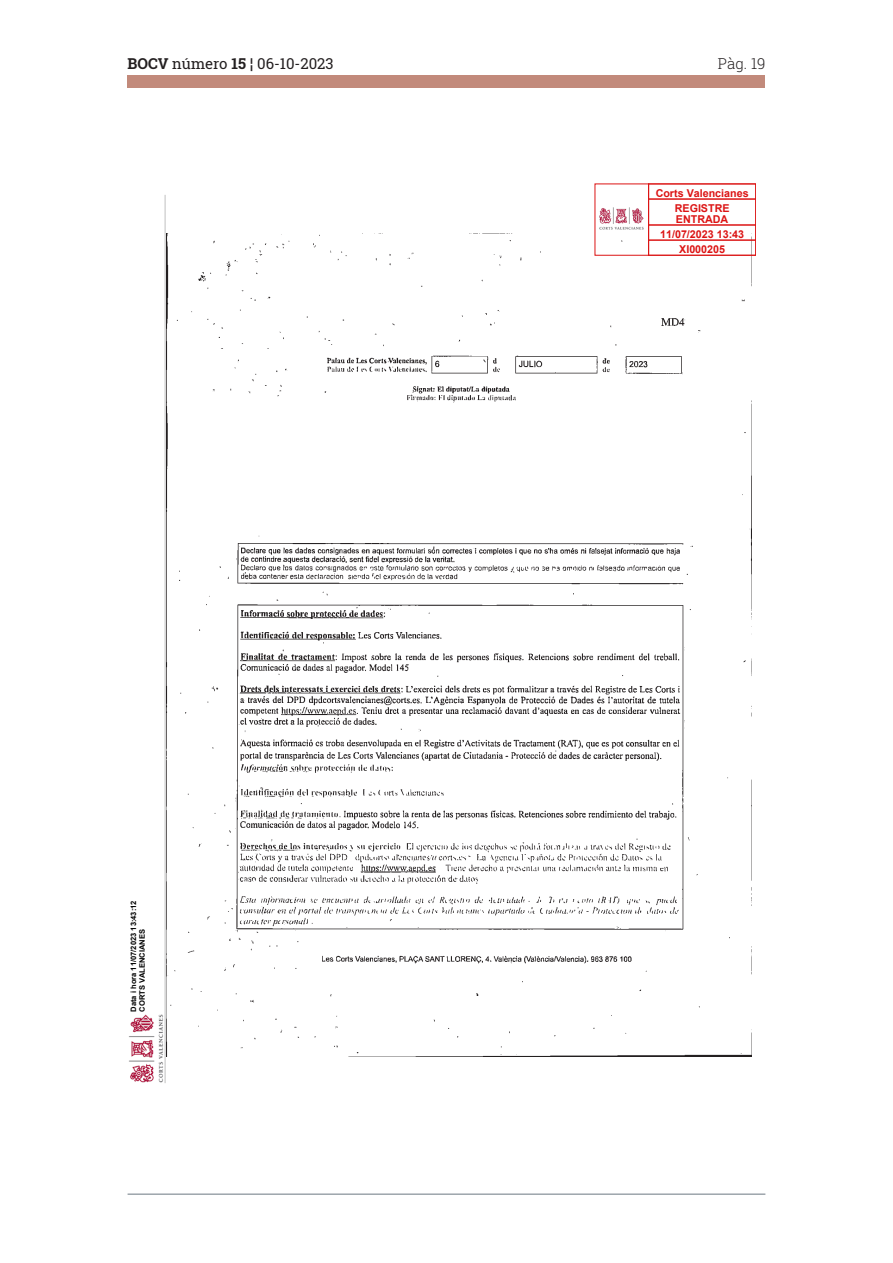
<style>
.page{position:relative;width:893px;height:1263px;background:#fff}
.page>*{position:absolute;margin:0;border:0;box-sizing:border-box;transform-origin:0 0}
.t1{font:15px "Roboto Slab";color:#231f20}
.t2{font:300 15px "Roboto Slab";color:#231f20}
.t3{font:700 10.8px/15.1px "Arial";color:#dc1414;text-align:center}
.t4{font:700 7.5px/8.6px "Arial";color:#000}
.s1{font-weight:700}
</style>
<div class="page">
<hr style="left:128px;top:1193px;width:637px;height:2px;background:#9da5ab">
<div style="left:128px;top:75px;width:637px;height:13px;background:#c28a7b"></div>
<img style="left:129px;top:1012px;width:39px;height:71px">
<hr style="left:165px;top:195px;width:1px;height:888px;background:#c0c0c0">
<img style="left:166px;top:234px;width:585px;height:822px">
<div style="left:648px;top:199px;width:108px;height:26px;border:1px solid #dc1414"></div>
<div style="left:648px;top:225px;width:108px;height:15px;border:1px solid #dc1414"></div>
<div style="left:648px;top:240px;width:108px;height:15px;border:1px solid #dc1414"></div>
<img style="left:599px;top:207px;width:45px;height:23px">
<div style="left:174px;top:404px;width:568px;height:132px;background:#fff"></div>
<h1 class="t1" style="left:128px;top:53px;width:208px"><span class="s1">BOCV</span> número <span class="s1">15</span> ¦ 06-10-2023</h1>
<h1 class="t2" style="left:718px;top:53px;width:49px">Pàg. 19</h1>
<p class="t4" style="left:129px;top:1012px;width:113px;rotate:-90deg">Data i hora 11/07/2023 13:43:12<br>CORTS VALENCIANES</p>
<p class="t3" style="left:656px;top:186px;width:94px">Corts Valencianes<br>REGISTRE</p>
<p class="t3" style="left:660px;top:212px;width:86px">ENTRADA<br>11/07/2023 13:43<br>XI000205</p>
</div>
